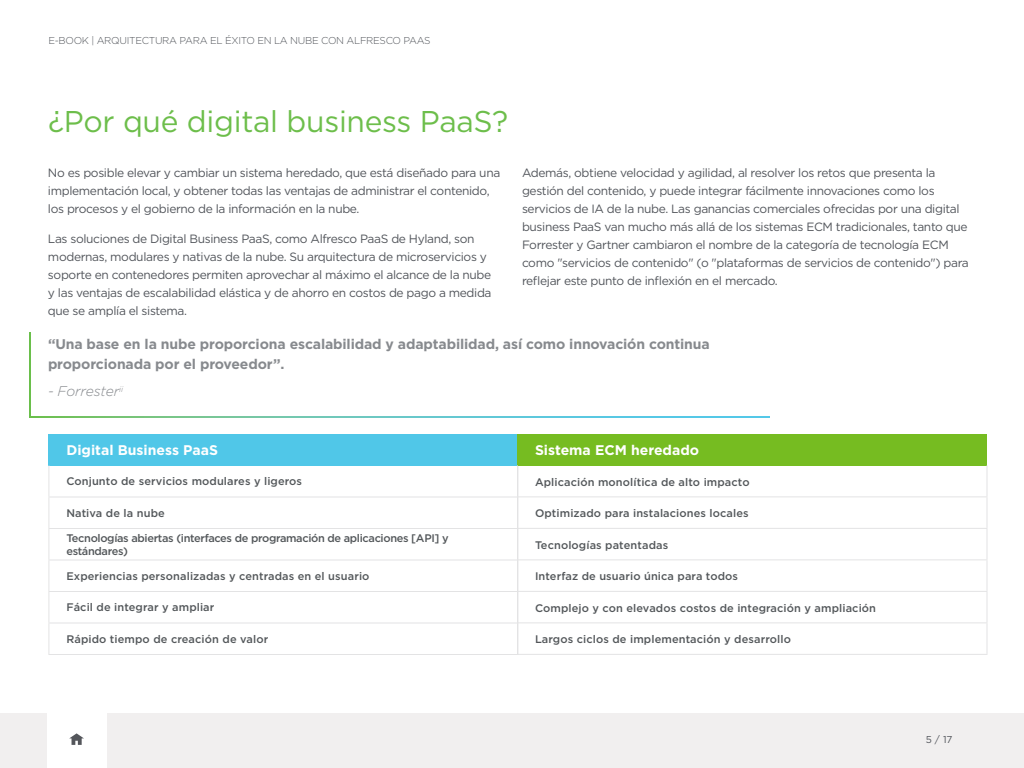
<style>
.page{position:relative;width:1024px;height:768px;background:#fff}
.page>*{position:absolute;margin:0;border:0;box-sizing:border-box;transform-origin:0 0}
.t1{font:30px "Gotham";letter-spacing:-.01em;color:#6dbe4b}
.t2{font:700 14px/20px "Gotham";letter-spacing:-.01em;color:#878a8e}
.t3{font:700 14px "Gotham";color:#fff}
.t4{font:italic 300 14px "Gotham";letter-spacing:-.015em;color:#878a8e}
.t5{font:12px/18px "Gotham";letter-spacing:-.03em;color:#52555b}
.t6{font:500 11px "Gotham";letter-spacing:.01em;color:#53575a}
.t7{font:500 11px "Gotham HTF";letter-spacing:.01em;color:#53575a}
.t8{font:500 11px/13.2px "Gotham HTF";letter-spacing:-.03em;color:#53575a}
.t9{font:300 10px "Gotham HTF";letter-spacing:-.03em;color:#52555b}
.t10{font:10px "Gotham HTF";color:#52555b}
</style>
<div class="page">
<div style="left:0;top:713px;width:1024px;height:55px;background:#f1efef"></div>
<div style="left:47px;top:713px;width:59px;height:55px;background:#fff"></div>
<svg style="left:69px;top:733px;width:15px;height:12px"></svg>
<div style="left:49px;top:434px;width:469px;height:32px;background:#50c7e8"></div>
<hr style="left:48px;top:466px;width:1px;height:30px;background:#e3e3e4">
<hr style="left:48px;top:496px;width:470px;height:2px;background:#e3e3e4">
<hr style="left:48px;top:498px;width:1px;height:30px;background:#e3e3e4">
<hr style="left:48px;top:528px;width:470px;height:1px;background:#e3e3e4">
<hr style="left:48px;top:529px;width:1px;height:31px;background:#e3e3e4">
<hr style="left:48px;top:560px;width:470px;height:1px;background:#e3e3e4">
<hr style="left:48px;top:560px;width:1px;height:31px;background:#e3e3e4">
<hr style="left:48px;top:591px;width:470px;height:1px;background:#e3e3e4">
<hr style="left:48px;top:592px;width:1px;height:30px;background:#e3e3e4">
<hr style="left:48px;top:622px;width:470px;height:2px;background:#e3e3e4">
<hr style="left:48px;top:624px;width:1px;height:30px;background:#e3e3e4">
<hr style="left:48px;top:654px;width:470px;height:1px;background:#e3e3e4">
<svg style="left:29px;top:332px;width:741px;height:86px"></svg>
<div style="left:518px;top:434px;width:469px;height:31px;background:#76bc21"></div>
<hr style="left:517px;top:465px;width:1px;height:31px;background:#e3e3e4">
<hr style="left:517px;top:497px;width:1px;height:31px;background:#e3e3e4">
<hr style="left:517px;top:529px;width:1px;height:30px;background:#e3e3e4">
<hr style="left:517px;top:560px;width:1px;height:31px;background:#e3e3e4">
<hr style="left:517px;top:592px;width:1px;height:30px;background:#e3e3e4">
<hr style="left:517px;top:623px;width:1px;height:31px;background:#e3e3e4">
<hr style="left:986px;top:465px;width:2px;height:31px;background:#e3e3e4">
<hr style="left:517px;top:496px;width:471px;height:1px;background:#e3e3e4">
<hr style="left:986px;top:497px;width:2px;height:31px;background:#e3e3e4">
<hr style="left:517px;top:528px;width:471px;height:1px;background:#e3e3e4">
<hr style="left:986px;top:529px;width:2px;height:30px;background:#e3e3e4">
<hr style="left:517px;top:559px;width:471px;height:1px;background:#e3e3e4">
<hr style="left:986px;top:560px;width:2px;height:31px;background:#e3e3e4">
<hr style="left:517px;top:591px;width:471px;height:1px;background:#e3e3e4">
<hr style="left:986px;top:592px;width:2px;height:30px;background:#e3e3e4">
<hr style="left:517px;top:622px;width:471px;height:1px;background:#e3e3e4">
<hr style="left:986px;top:623px;width:2px;height:31px;background:#e3e3e4">
<hr style="left:517px;top:654px;width:471px;height:1px;background:#e3e3e4">
<p class="t9" style="left:48px;top:35px;width:384px">E-BOOK | ARQUITECTURA PARA EL ÉXITO EN LA NUBE CON ALFRESCO PAAS</p>
<h1 class="t1" style="left:48px;top:102px;width:462px">¿Por qué digital business PaaS?</h1>
<p class="t5" style="left:48px;top:163px;width:454px">No es posible elevar y cambiar un sistema heredado, que está diseñado para una implementación local, y obtener todas las ventajas de administrar el contenido, los procesos y el gobierno de la información en la nube.</p>
<p class="t5" style="left:48px;top:229px;width:445px">Las soluciones de Digital Business PaaS, como Alfresco PaaS de Hyland, son modernas, modulares y nativas de la nube. Su arquitectura de microservicios y soporte en contenedores permiten aprovechar al máximo el alcance de la nube y las ventajas de escalabilidad elástica y de ahorro en costos de pago a medida que se amplía el sistema.</p>
<p class="t5" style="left:522px;top:163px;width:448px">Además, obtiene velocidad y agilidad, al resolver los retos que presenta la gestión del contenido, y puede integrar fácilmente innovaciones como los servicios de IA de la nube. Las ganancias comerciales ofrecidas por una digital business PaaS van mucho más allá de los sistemas ECM tradicionales, tanto que Forrester y Gartner cambiaron el nombre de la categoría de tecnología ECM como "servicios de contenido" (o "plataformas de servicios de contenido") para reflejar este punto de inflexión en el mercado.</p>
<p class="t2" style="left:48px;top:334px;width:663px">“Una base en la nube proporciona escalabilidad y adaptabilidad, así como innovación continua proporcionada por el proveedor”.</p>
<p class="t4" style="left:48px;top:382px;width:77px">- Forrester<sup>ii</sup></p>
<p class="t3" style="left:66px;top:441px;width:153px">Digital Business PaaS</p>
<p class="t7" style="left:66px;top:475px;width:237px">Conjunto de servicios modulares y ligeros</p>
<p class="t7" style="left:66px;top:507px;width:100px">Nativa de la nube</p>
<p class="t8" style="left:66px;top:531px;width:384px">Tecnologías abiertas (interfaces de programación de aplicaciones [API] y estándares)</p>
<p class="t7" style="left:66px;top:570px;width:305px">Experiencias personalizadas y centradas en el usuario</p>
<p class="t7" style="left:66px;top:601px;width:150px">Fácil de integrar y ampliar</p>
<p class="t7" style="left:66px;top:633px;width:203px">Rápido tiempo de creación de valor</p>
<p class="t3" style="left:535px;top:441px;width:166px">Sistema ECM heredado</p>
<p class="t6" style="left:535px;top:474px;width:216px">Aplicación monolítica de alto impacto</p>
<p class="t6" style="left:535px;top:506px;width:215px">Optimizado para instalaciones locales</p>
<p class="t6" style="left:535px;top:537px;width:135px">Tecnologías patentadas</p>
<p class="t6" style="left:535px;top:569px;width:205px">Interfaz de usuario única para todos</p>
<p class="t6" style="left:535px;top:600px;width:343px">Complejo y con elevados costos de integración y ampliación</p>
<p class="t6" style="left:535px;top:632px;width:257px">Largos ciclos de implementación y desarrollo</p>
<p class="t10" style="left:926px;top:734px;width:28px">5 / 17</p>
</div>
